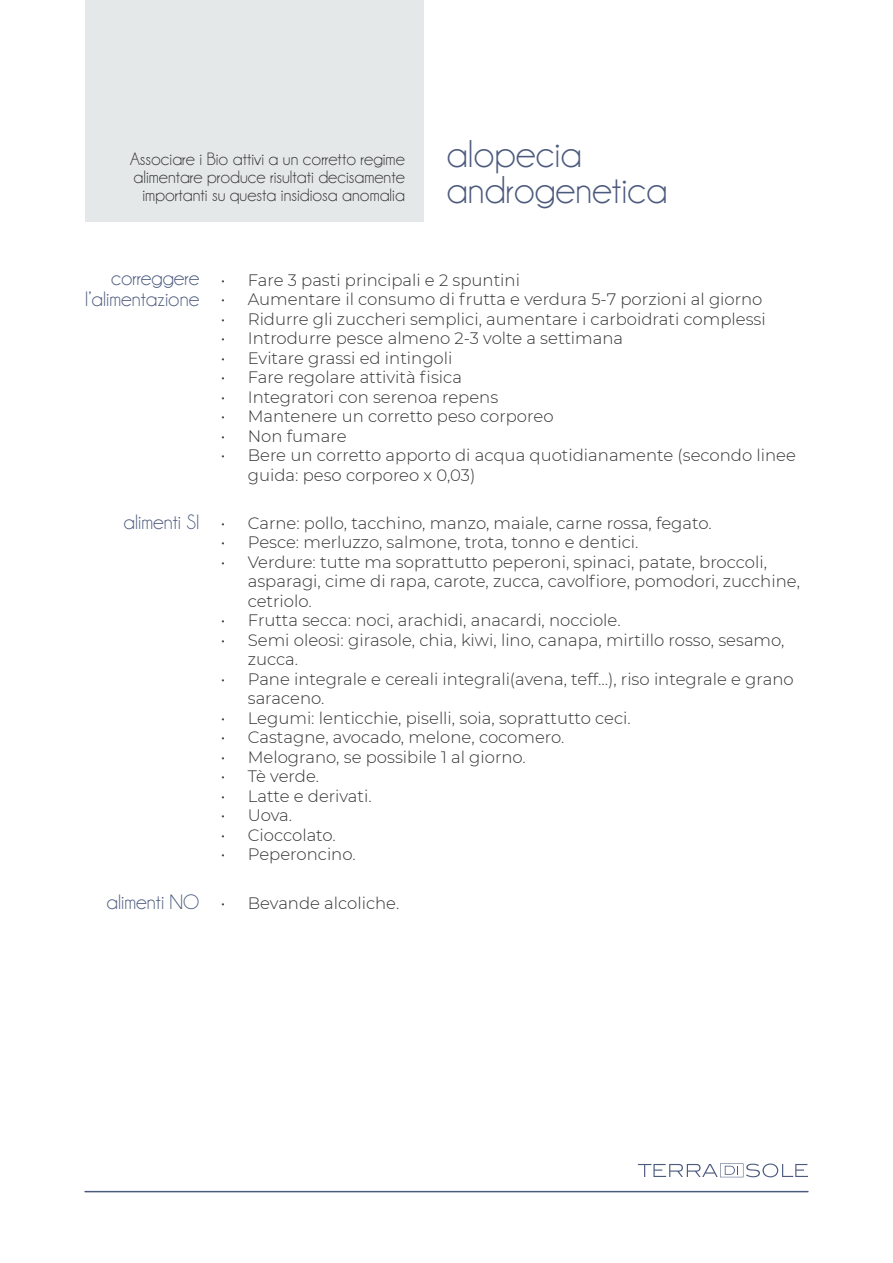
<style>
.page{position:relative;width:893px;height:1263px;background:#fff}
.page>*{position:absolute;margin:0;border:0;box-sizing:border-box;transform-origin:0 0}
.t1{font:39px/36px "Champagne&Limousines";color:#4c5a7e}
.t2{font:21px/21px "Champagne&Limousines";color:#4c5a7e;text-align:right}
.t3{font:18px/18px "Champagne&Limousines";color:#333;text-align:right}
.t4{font:300 16.5px/19.5px "Montserrat";color:#333}
</style>
<div class="page">
<div style="left:85px;top:0;width:338px;height:221px;background:#e4e8e9"></div>
<hr style="left:85px;top:1191px;width:723px;height:1px;background:#4c5a7e">
<svg style="left:638px;top:1163px;width:170px;height:14px"></svg>
<p class="t3" style="left:130px;top:151px;width:276px">Associare i Bio attivi a un corretto regime alimentare produce risultati decisamente importanti su questa insidiosa anomalia</p>
<h1 class="t1" style="left:446px;top:139px;width:223px">alopecia androgenetica</h1>
<p class="t2" style="left:85px;top:269px;width:116px">correggere l’alimentazione</p>
<p class="t2" style="left:124px;top:513px;width:77px">alimenti SI</p>
<p class="t2" style="left:107px;top:893px;width:94px">alimenti NO</p>
<p class="t4" style="left:221px;top:270px;width:301px">• Fare 3 pasti principali e 2 spuntini</p>
<p class="t4" style="left:221px;top:290px;width:543px">• Aumentare il consumo di frutta e verdura 5-7 porzioni al giorno</p>
<p class="t4" style="left:221px;top:309px;width:546px">• Ridurre gli zuccheri semplici, aumentare i carboidrati complessi</p>
<p class="t4" style="left:221px;top:329px;width:404px">• Introdurre pesce almeno 2-3 volte a settimana</p>
<p class="t4" style="left:221px;top:348px;width:233px">• Evitare grassi ed intingoli</p>
<p class="t4" style="left:221px;top:368px;width:243px">• Fare regolare attività fisica</p>
<p class="t4" style="left:221px;top:387px;width:279px">• Integratori con serenoa repens</p>
<p class="t4" style="left:221px;top:407px;width:334px">• Mantenere un corretto peso corporeo</p>
<p class="t4" style="left:221px;top:426px;width:127px">• Non fumare</p>
<p class="t4" style="left:248px;top:446px;width:550px;text-indent:-27px">• Bere un corretto apporto di acqua quotidianamente (secondo linee guida: peso corporeo x 0,03)</p>
<p class="t4" style="left:221px;top:513px;width:492px">• Carne: pollo, tacchino, manzo, maiale, carne rossa, fegato.</p>
<p class="t4" style="left:221px;top:533px;width:419px">• Pesce: merluzzo, salmone, trota, tonno e dentici.</p>
<p class="t4" style="left:248px;top:552px;width:554px;text-indent:-27px">• Verdure: tutte ma soprattutto peperoni, spinaci, patate, broccoli, asparagi, cime di rapa, carote, zucca, cavolfiore, pomodori, zucchine, cetriolo.</p>
<p class="t4" style="left:221px;top:611px;width:401px">• Frutta secca: noci, arachidi, anacardi, nocciole.</p>
<p class="t4" style="left:248px;top:630px;width:538px;text-indent:-27px">• Semi oleosi: girasole, chia, kiwi, lino, canapa, mirtillo rosso, sesamo, zucca.</p>
<p class="t4" style="left:248px;top:669px;width:547px;text-indent:-27px">• Pane integrale e cereali integrali(avena, teff…), riso integrale e grano saraceno.</p>
<p class="t4" style="left:221px;top:708px;width:412px">• Legumi: lenticchie, piselli, soia, soprattutto ceci.</p>
<p class="t4" style="left:221px;top:728px;width:345px">• Castagne, avocado, melone, cocomero.</p>
<p class="t4" style="left:221px;top:747px;width:307px">• Melograno, se possibile 1 al giorno.</p>
<p class="t4" style="left:221px;top:767px;width:100px">• Tè verde.</p>
<p class="t4" style="left:221px;top:786px;width:152px">• Latte e derivati.</p>
<p class="t4" style="left:221px;top:806px;width:73px">• Uova.</p>
<p class="t4" style="left:221px;top:825px;width:117px">• Cioccolato.</p>
<p class="t4" style="left:221px;top:845px;width:136px">• Peperoncino.</p>
<p class="t4" style="left:221px;top:893px;width:180px">• Bevande alcoliche.</p>
</div>
